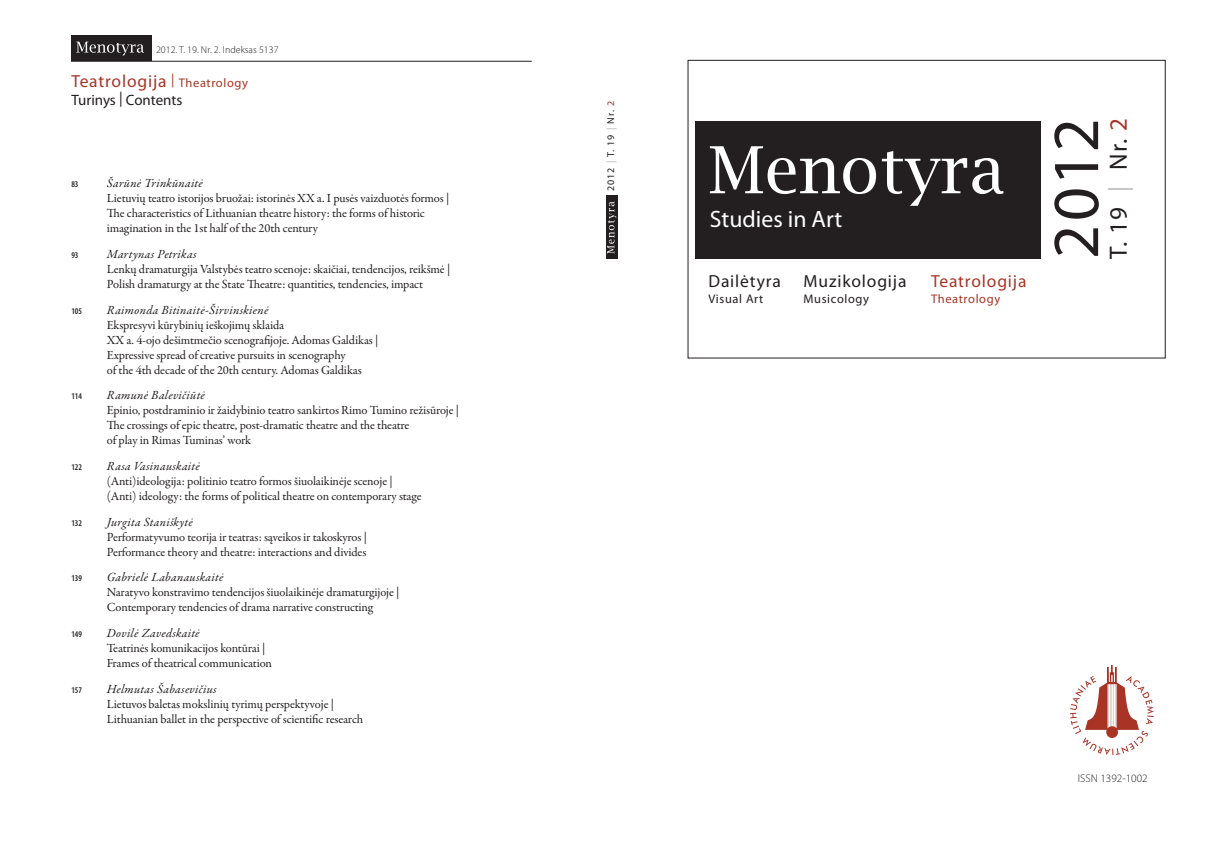
<style>
.page{position:relative;width:1223px;height:851px;background:#fff}
.page>*{position:absolute;margin:0;border:0;box-sizing:border-box;transform-origin:0 0}
.t1{font:66.25px "Myriad Pro";color:#231f20}
.t2{font:25px "Myriad Pro";color:#231f20}
.t3{font:23.75px "Myriad Pro";color:#fff}
.t4{font:17.5px "Myriad Pro";letter-spacing:.05em;color:#a93426}
.t5{font:17.5px "Myriad Pro";letter-spacing:.05em;color:#231f20}
.t6{font:15px "Myriad Pro";letter-spacing:-.005em;color:#231f20}
.t7{font:12.5px/15px "Garamond Premr Pro";letter-spacing:-.01em;color:#231f20}
.t8{font:italic 12.5px "Garamond Premr Pro";letter-spacing:.025em;color:#231f20}
.t9{font:12.5px "Myriad Pro";letter-spacing:.05em;color:#231f20}
.t10{font:12.5px "Myriad Pro";letter-spacing:.05em;color:#a93426}
.t11{font:300 11.25px "Myriad Pro";color:#231f20}
.t12{font:300 10px "Myriad Pro";color:#231f20}
.t13{font:10px "Myriad Pro";letter-spacing:.1em;color:#231f20}
.t14{font:600 condensed 8.75px "Myriad Pro";color:#231f20}
.s1{font-size:13.75px}
.s2{font-size:12.5px}
.s3{font-weight:300}
.s4{color:#aeafb3}
.s5{color:#a93426}
.s6{color:#bcbdc0}
</style>
<div class="page">
<div style="left:605px;top:196px;width:12px;height:63px;background:#231f20"></div>
<div style="left:71px;top:36px;width:81px;height:25px;background:#231f20"></div>
<div style="left:687px;top:60px;width:478px;height:298px;border:1px solid #231f20"></div>
<div style="left:695px;top:121px;width:346px;height:138px;background:#231f20"></div>
<img style="left:1070px;top:665px;width:83px;height:89px">
<svg style="left:710px;top:146px;width:293px;height:60px"></svg>
<hr style="left:71px;top:61px;width:460px;height:1px;background:#231f20">
<svg style="left:607px;top:201px;width:9px;height:52px"></svg>
<svg style="left:76px;top:42px;width:68px;height:13px"></svg>
<p class="t12" style="left:156px;top:44px;width:124px">2012. T. 19. Nr. 2. Indeksas 5137</p>
<h3 class="t4" style="left:71px;top:71px;width:178px">Teatrologija <span class="s1">|</span> <span class="s2">Theatrology</span></h3>
<p class="t6" style="left:71px;top:92px;width:113px">Turinys | Contents</p>
<p class="t14" style="left:71px;top:180px;width:9px">83</p>
<p class="t8" style="left:107px;top:175px;width:98px">Šarūnė Trinkūnaitė</p>
<p class="t7" style="left:107px;top:191px;width:344px">Lietuvių teatro istorijos bruožai: istorinės XX a. I pusės vaizduotės formos |<br>The characteristics of Lithuanian theatre history: the forms of historic imagination in the 1st half of the 20th century</p>
<p class="t14" style="left:71px;top:250px;width:9px">93</p>
<p class="t8" style="left:107px;top:246px;width:91px">Martynas Petrikas</p>
<p class="t7" style="left:107px;top:262px;width:345px">Lenkų dramaturgija Valstybės teatro scenoje: skaičiai, tendencijos, reikšmė |<br>Polish dramaturgy at the State Theatre: quantities, tendencies, impact</p>
<p class="t14" style="left:71px;top:306px;width:12px">105</p>
<p class="t8" style="left:107px;top:302px;width:163px">Raimonda Bitinaitė-Širvinskienė</p>
<p class="t7" style="left:107px;top:317px;width:273px">Ekspresyvi kūrybinių ieškojimų sklaida<br>XX a. 4-ojo dešimtmečio scenografijoje. Adomas Galdikas | Expressive spread of creative pursuits in scenography<br>of the 4th decade of the 20th century. Adomas Galdikas</p>
<p class="t14" style="left:71px;top:391px;width:12px">114</p>
<p class="t8" style="left:107px;top:387px;width:100px">Ramunė Balevičiūtė</p>
<p class="t7" style="left:107px;top:403px;width:354px">Epinio, postdraminio ir žaidybinio teatro sankirtos Rimo Tumino režisūroje |<br>The crossings of epic theatre, post-dramatic theatre and the theatre<br>of play in Rimas Tuminas’ work</p>
<p class="t14" style="left:71px;top:462px;width:12px">122</p>
<p class="t8" style="left:107px;top:458px;width:94px">Rasa Vasinauskaitė</p>
<p class="t7" style="left:107px;top:474px;width:316px">(Anti)ideologija: politinio teatro formos šiuolaikinėje scenoje | (Anti) ideology: the forms of political theatre on contemporary stage</p>
<p class="t14" style="left:71px;top:518px;width:12px">132</p>
<p class="t8" style="left:107px;top:514px;width:87px">Jurgita Staniškytė</p>
<p class="t7" style="left:107px;top:529px;width:262px">Performatyvumo teorija ir teatras: sąveikos ir takoskyros |<br>Performance theory and theatre: interactions and divides</p>
<p class="t14" style="left:71px;top:573px;width:12px">139</p>
<p class="t8" style="left:107px;top:569px;width:118px">Gabrielė Labanauskaitė</p>
<p class="t7" style="left:107px;top:585px;width:294px">Naratyvo konstravimo tendencijos šiuolaikinėje dramaturgijoje |<br>Contemporary tendencies of drama narrative constructing</p>
<p class="t14" style="left:71px;top:629px;width:12px">149</p>
<p class="t8" style="left:107px;top:625px;width:94px">Dovilė Zavedskaitė</p>
<p class="t7" style="left:107px;top:641px;width:167px">Teatrinės komunikacijos kontūrai |<br>Frames of theatrical communication</p>
<p class="t14" style="left:71px;top:685px;width:12px">157</p>
<p class="t8" style="left:107px;top:681px;width:111px">Helmutas Šabasevičius</p>
<p class="t7" style="left:107px;top:696px;width:258px">Lietuvos baletas mokslinių tyrimų perspektyvoje |<br>Lithuanian ballet in the perspective of scientific research</p>
<p class="t13" style="left:605px;top:197px;width:98px;rotate:-90deg"><span class="s3">|</span> 2012 <span class="s4">|</span> T. 19 <span class="s4">|</span> Nr. <span class="s5">2</span></p>
<h3 class="t3" style="left:710px;top:206px;width:134px">Studies in Art</h3>
<h3 class="t5" style="left:708px;top:271px;width:74px">Dailėtyra</h3>
<h3 class="t5" style="left:803px;top:271px;width:104px">Muzikologija</h3>
<h3 class="t4" style="left:931px;top:271px;width:97px">Teatrologija</h3>
<p class="t9" style="left:708px;top:292px;width:56px">Visual Art</p>
<p class="t9" style="left:803px;top:292px;width:67px">Musicology</p>
<p class="t10" style="left:931px;top:292px;width:71px">Theatrology</p>
<h1 class="t1" style="left:1039px;top:259px;width:142px;rotate:-90deg">2012</h1>
<h2 class="t2" style="left:1104px;top:259px;width:142px;rotate:-90deg">T. 19 <span class="s6">|</span> Nr. <span class="s5">2</span></h2>
<p class="t11" style="left:1077px;top:772px;width:71px">ISSN 1392-1002</p>
</div>
